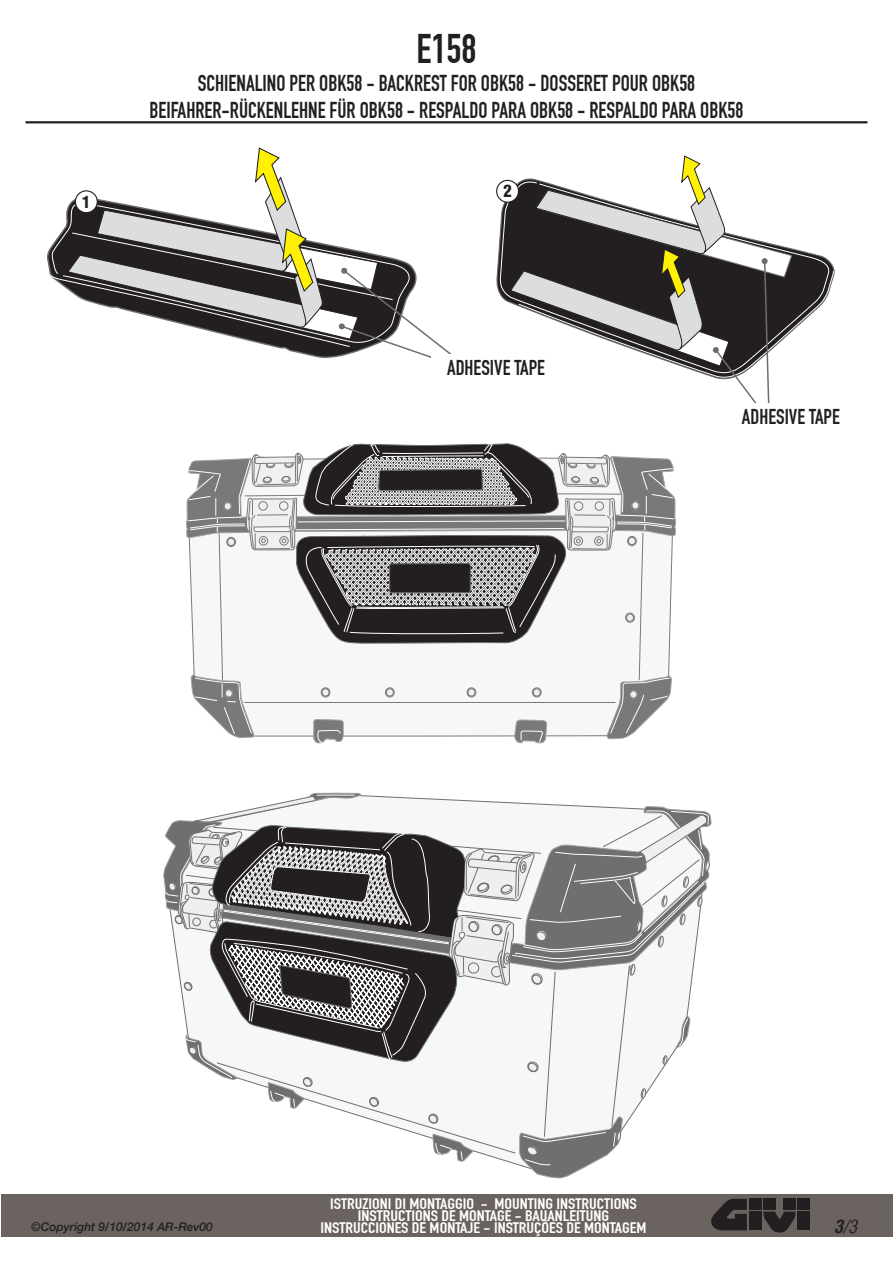
<style>
.page{position:relative;width:893px;height:1263px;background:#fff}
.page>*{position:absolute;margin:0;border:0;box-sizing:border-box;transform-origin:0 0}
.t1{font:40.5px "DIN Engschrift Alternate";color:#231f20}
.t2{font:22.5px/27px "DIN Engschrift Alternate";color:#231f20;text-align:center;scale:.95 1}
.t3{font:21px "DIN Engschrift Alternate";color:#231f20}
.t4{font:italic condensed 18px "Helvetica";color:#231f20}
.t5{font:900 condensed 16.5px "Helvetica";color:#231f20}
.t6{font:15px/12px "DIN Engschrift Alternate";color:#fff;text-align:center;scale:1.2 1}
.t7{font:italic 500 12px "Helvetica Neue";color:#231f20}
.s1{font-weight:700}
</style>
<div class="page">
<div style="left:1px;top:1194px;width:891px;height:43px;background:#6b6360"></div>
<hr style="left:26px;top:121px;width:841px;height:2px;background:#231f20">
<svg style="left:711px;top:1199px;width:36px;height:31px"></svg>
<div style="left:749px;top:1199px;width:12px;height:11px;background:#231f20"></div>
<div style="left:749px;top:1211px;width:12px;height:19px;background:#231f20"></div>
<div style="left:798px;top:1199px;width:12px;height:11px;background:#231f20"></div>
<div style="left:798px;top:1211px;width:12px;height:19px;background:#231f20"></div>
<div style="left:763px;top:1199px;width:13px;height:11px;background:#231f20"></div>
<div style="left:783px;top:1199px;width:12px;height:11px;background:#231f20"></div>
<svg style="left:763px;top:1211px;width:32px;height:21px"></svg>
<svg style="left:499px;top:179px;width:11px;height:124px"></svg>
<div style="left:497px;top:180px;width:21px;height:22px;background:#fff;border-radius:50%"></div>
<div style="left:496px;top:180px;width:23px;height:23px;border:1px solid #231f20;border-radius:50%"></div>
<svg style="left:186px;top:443px;width:490px;height:300px"></svg>
<svg style="left:163px;top:793px;width:548px;height:385px"></svg>
<svg style="left:51px;top:147px;width:401px;height:211px"></svg>
<div style="left:431px;top:354px;width:130px;height:27px;background:#fff"></div>
<svg style="left:510px;top:155px;width:323px;height:248px"></svg>
<h1 class="t1" style="left:416px;top:25px;width:62px">E158</h1>
<p class="t5" style="left:82px;top:191px;width:10px">1</p>
<p class="t2" style="left:149px;top:69px;width:627px">SCHIENALINO PER OBK58 - BACKREST FOR OBK58 - DOSSERET POUR OBK58<br>BEIFAHRER-RÜCKENLEHNE FÜR OBK58 - RESPALDO PARA OBK58 - RESPALDO PARA OBK58</p>
<p class="t5" style="left:504px;top:181px;width:10px">2</p>
<p class="t3" style="left:447px;top:355px;width:99px">ADHESIVE TAPE</p>
<p class="t3" style="left:742px;top:404px;width:99px">ADHESIVE TAPE</p>
<p class="t7" style="left:31px;top:1220px;width:183px">©Copyright 9/10/2014 AR-Rev00</p>
<p class="t6" style="left:320px;top:1197px;width:273px">ISTRUZIONI DI MONTAGGIO - MOUNTING INSTRUCTIONS<br>INSTRUCTIONS DE MONTAGE - BAUANLEITUNG<br>INSTRUCCIONES DE MONTAJE - INSTRUÇÕES DE MONTAGEM</p>
<p class="t4" style="left:834px;top:1215px;width:25px"><span class="s1">3</span>/3</p>
</div>
